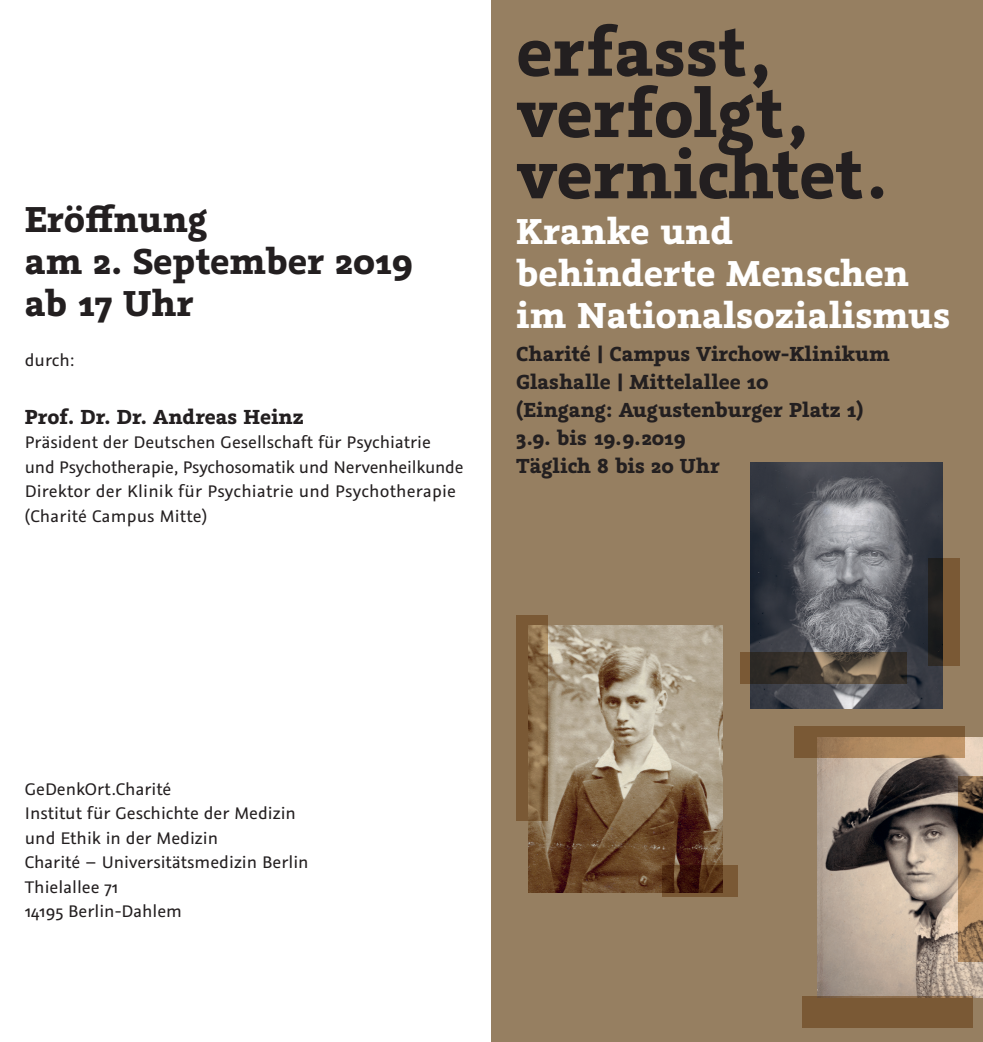
<style>
.page{position:relative;width:983px;height:1042px;background:#fff}
.page>*{position:absolute;margin:0;border:0;box-sizing:border-box;transform-origin:0 0}
.t1{font:700 75.25px/61.2px "Graublau Slab";color:#231f20}
.t2{font:700 40.25px/42px "Graublau Slab";color:#fff}
.t3{font:700 40.25px/42px "Graublau Slab";color:#231f20}
.t4{font:700 22.75px/28px "Graublau Slab";color:#231f20}
.t5{font:18.9px/24.5px "Graublau Sans";color:#231f20}
</style>
<div class="page">
<div style="left:491px;top:0;width:491px;height:1042px;background:#967f61"></div>
<svg style="left:729px;top:147px;width:43px;height:51px"></svg>
<img style="left:750px;top:462px;width:191px;height:246px">
<svg style="left:927px;top:558px;width:32px;height:108px"></svg>
<svg style="left:740px;top:653px;width:166px;height:31px"></svg>
<img style="left:528px;top:625px;width:194px;height:267px">
<svg style="left:516px;top:615px;width:31px;height:206px;fill:#7a5935"></svg>
<svg style="left:661px;top:865px;width:76px;height:31px"></svg>
<img style="left:817px;top:738px;width:165px;height:259px">
<svg style="left:957px;top:776px;width:25px;height:185px"></svg>
<div style="left:801px;top:997px;width:171px;height:31px;background:#7a5935"></div>
<svg style="left:794px;top:726px;width:170px;height:32px"></svg>
<h2 class="t3" style="left:25px;top:198px;width:389px">Eröffnung<br>am 2. September 2019 ab 17 Uhr</h2>
<p class="t5" style="left:25px;top:348px;width:51px">durch:</p>
<p class="t4" style="left:25px;top:402px;width:280px">Prof. Dr. Dr. Andreas Heinz</p>
<p class="t5" style="left:25px;top:430px;width:440px">Präsident der Deutschen Gesellschaft für Psychiatrie und Psychotherapie, Psychosomatik und Nervenheilkunde Direktor der Klinik für Psychiatrie und Psychotherapie (Charité Campus Mitte)</p>
<h1 class="t1" style="left:516px;top:20px;width:372px">erfasst, verfolgt, vernic tet.</h1>
<h2 class="t2" style="left:516px;top:210px;width:435px">Kranke und<br>behinderte Menschen im Nationalsozialismus</h2>
<p class="t4" style="left:516px;top:340px;width:375px">Charité | Campus Virchow-Klinikum<br>Glashalle | Mittelallee 10<br>(Eingang: Augustenburger Platz 1)<br>3.9. bis 19.9.2019<br>Täglich 8 bis 20 Uhr</p>
<p class="t5" style="left:25px;top:776px;width:285px">GeDenkOrt.Charité<br>Institut für Geschichte der Medizin und Ethik in der Medizin<br>Charité – Universitätsmedizin Berlin<br>Thielallee 71<br>14195 Berlin-Dahlem</p>
</div>
